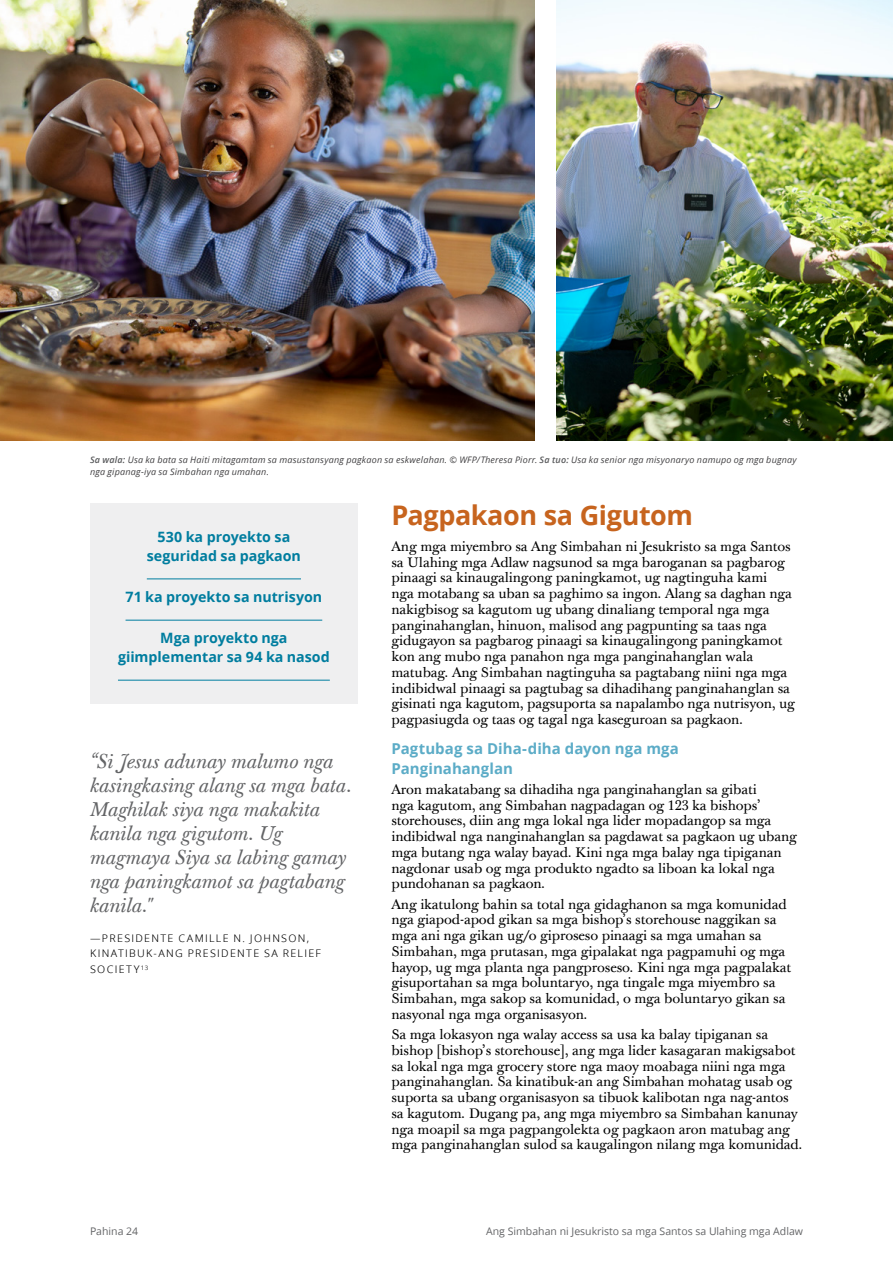
<style>
.page{position:relative;width:893px;height:1263px;background:#fff}
.page>*{position:absolute;margin:0;border:0;box-sizing:border-box;transform-origin:0 0}
.para_Level1HeadingYellow25{font:700 27px "Zoramlds Lat";letter-spacing:-.015em;color:#c7641e}
.para_PullQuoteLeftBlue40{font:italic 19.5px/24px "Mc Kay Prolds Lat";color:#636466}
.para_Subtitle-H2{font:700 15px/19.5px "Zoramlds Lat";color:#5cacc7}
.para_statistics{font:700 14.25px/18.8px "Zoramlds Lat";color:#007d9f;text-align:center}
.para_Copy{font:13.5px/15.8px "Mc Kay Prolds Lat";letter-spacing:-.01em;color:#000}
.para_PullQuoteSource{font:10.5px/15.8px "Zoramlds Lat";letter-spacing:.125em;color:#000}
.t1{font:10.5px "Zoramlds Lat";color:#636466}
.para_Caption{font:italic 9px/12px "Zoramlds Lat";letter-spacing:.025em;color:#414042}
.s1{font-weight:600;color:#58595b}
</style>
<div class="page">
<img style="left:0;top:0;width:534px;height:440px">
<img style="left:556px;top:0;width:337px;height:440px">
<div style="left:90px;top:504px;width:268px;height:200px;background:#efeff0"></div>
<hr style="left:147px;top:578px;width:154px;height:1px;background:#007d9f">
<hr style="left:126px;top:620px;width:196px;height:1px;background:#007d9f">
<hr style="left:118px;top:680px;width:212px;height:1px;background:#007d9f">
<p class="para_Caption" style="left:90px;top:454px;width:708px"><span class="s1">Sa wala:</span> Usa ka bata sa Haiti mitagamtam sa masustansyang pagkaon sa eskwelahan. © WFP/Theresa Piorr. <span class="s1">Sa tuo:</span> Usa ka senior nga misyonaryo namupo og mga bugnay nga gipanag-iya sa Simbahan nga umahan.</p>
<p class="para_statistics" style="left:147px;top:527px;width:156px">530 ka proyekto sa seguridad sa pagkaon</p>
<p class="para_statistics" style="left:126px;top:587px;width:198px">71 ka proyekto sa nutrisyon</p>
<p class="para_statistics" style="left:118px;top:629px;width:213px">Mga proyekto nga giimplementar sa 94 ka nasod</p>
<p class="para_PullQuoteLeftBlue40" style="left:90px;top:749px;width:264px">“Si Jesus adunay malumo nga kasingkasing alang sa mga bata.<br>Maghilak siya nga makakita kanila nga gigutom. Ug magmaya Siya sa labing gamay nga paningkamot sa pagtabang kanila."</p>
<p class="para_PullQuoteSource" style="left:90px;top:930px;width:221px">—PRESIDENTE CAMILLE N. JOHNSON,</p>
<p class="para_PullQuoteSource" style="left:90px;top:946px;width:233px">KINATIBUK-ANG PRESIDENTE SA RELIEF<br>SOCIETY<sup>13</sup></p>
<p class="para_Level1HeadingYellow25" style="left:391px;top:494px;width:303px">Pagpakaon sa Gigutom</p>
<p class="para_Copy" style="left:391px;top:538px;width:405px">Ang mga miyembro sa Ang Simbahan ni Jesukristo sa mga Santos sa Ulahing mga Adlaw nagsunod sa mga baroganan sa pagbarog pinaagi sa kinaugalingong paningkamot, ug nagtinguha kami<br>nga motabang sa uban sa paghimo sa ingon. Alang sa daghan nga nakigbisog sa kagutom ug ubang dinaliang temporal nga mga panginahanglan, hinuon, malisod ang pagpunting sa taas nga gidugayon sa pagbarog pinaagi sa kinaugalingong paningkamot kon ang mubo nga panahon nga mga panginahanglan wala matubag. Ang Simbahan nagtinguha sa pagtabang niini nga mga indibidwal pinaagi sa pagtubag sa dihadihang panginahanglan sa gisinati nga kagutom, pagsuporta sa napalambo nga nutrisyon, ug pagpasiugda og taas og tagal nga kaseguroan sa pagkaon.</p>
<p class="para_Subtitle-H2" style="left:391px;top:739px;width:289px">Pagtubag sa Diha-diha dayon nga mga<br>Panginahanglan</p>
<p class="para_Copy" style="left:391px;top:781px;width:407px">Aron makatabang sa dihadiha nga panginahanglan sa gibati<br>nga kagutom, ang Simbahan nagpadagan og 123 ka bishops’ storehouses, diin ang mga lokal nga lider mopadangop sa mga indibidwal nga nanginahanglan sa pagdawat sa pagkaon ug ubang mga butang nga walay bayad. Kini nga mga balay nga tipiganan nagdonar usab og mga produkto ngadto sa liboan ka lokal nga pundohanan sa pagkaon.</p>
<p class="para_Copy" style="left:391px;top:896px;width:401px">Ang ikatulong bahin sa total nga gidaghanon sa mga komunidad nga giapod-apod gikan sa mga bishop’s storehouse naggikan sa mga ani nga gikan ug/o giproseso pinaagi sa mga umahan sa Simbahan, mga prutasan, mga gipalakat nga pagpamuhi og mga hayop, ug mga planta nga pangproseso. Kini nga mga pagpalakat gisuportahan sa mga boluntaryo, nga tingale mga miyembro sa Simbahan, mga sakop sa komunidad, o mga boluntaryo gikan sa nasyonal nga mga organisasyon.</p>
<p class="para_Copy" style="left:391px;top:1026px;width:412px">Sa mga lokasyon nga walay access sa usa ka balay tipiganan sa bishop [bishop’s storehouse], ang mga lider kasagaran makigsabot sa lokal nga mga grocery store nga maoy moabaga niini nga mga panginahanglan. Sa kinatibuk-an ang Simbahan mohatag usab og suporta sa ubang organisasyon sa tibuok kalibotan nga nag-antos sa kagutom. Dugang pa, ang mga miyembro sa Simbahan kanunay nga moapil sa mga pagpangolekta og pagkaon aron matubag ang mga panginahanglan sulod sa kaugalingon nilang mga komunidad.</p>
<p class="t1" style="left:90px;top:1224px;width:50px">Pahina 24</p>
<p class="t1" style="left:486px;top:1224px;width:318px">Ang Simbahan ni Jesukristo sa mga Santos sa Ulahing mga Adlaw</p>
</div>
